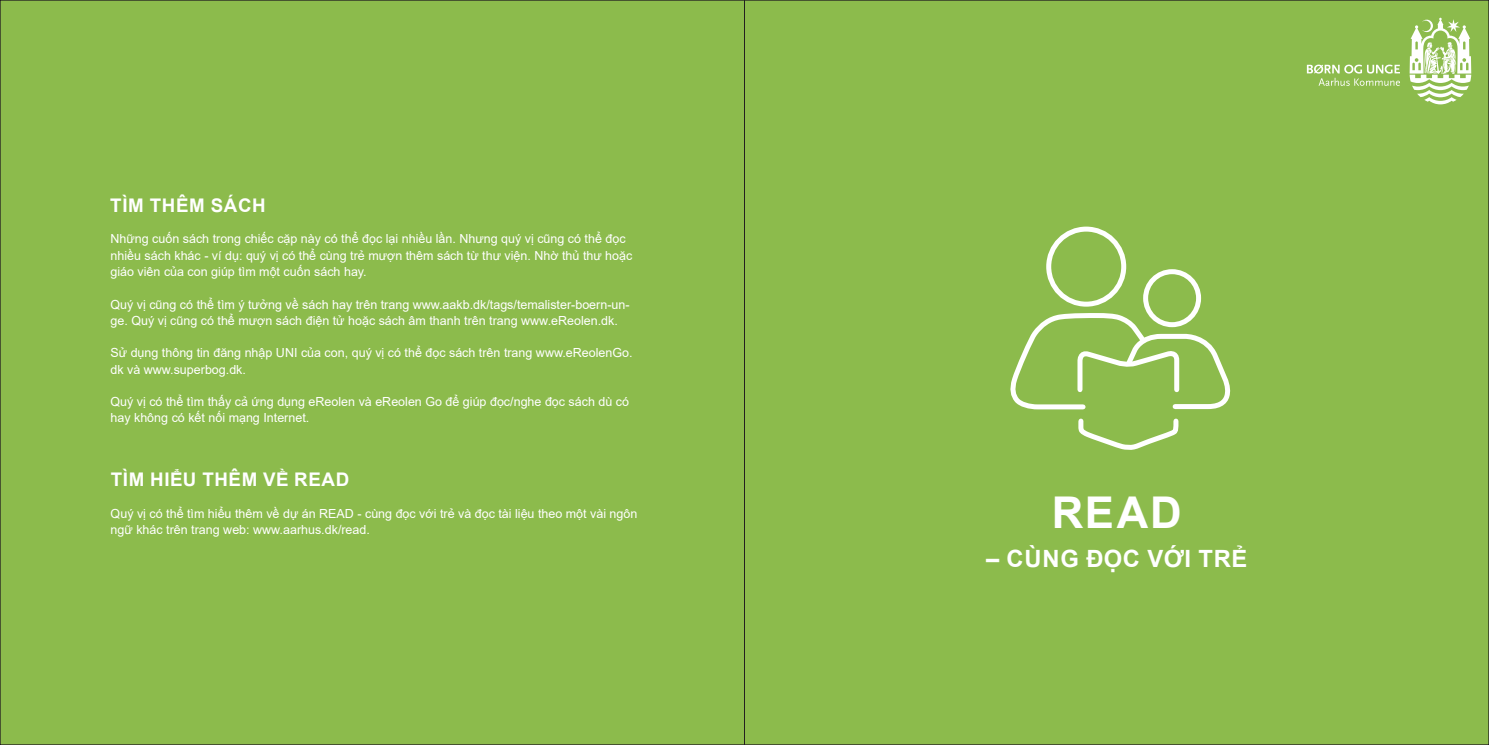
<style>
.page{position:relative;width:1489px;height:745px;background:#fff}
.page>*{position:absolute;margin:0;border:0;box-sizing:border-box;transform-origin:0 0}
.t1{font:700 43.75px "Arial";color:#fff}
.t2{font:700 23.75px "Arial";letter-spacing:.02em;color:#fff}
.t3{font:700 18.75px "Arial";letter-spacing:.035em;color:#fff}
.t4{font:12.5px/16.2px "Arial";color:#fff}
</style>
<div class="page">
<div style="left:0;top:0;width:1488px;height:744px;background:#8cbb4c"></div>
<svg style="left:1409px;top:18px;width:61px;height:86px"></svg>
<svg style="left:1306px;top:65px;width:93px;height:21px"></svg>
<div style="left:1046px;top:226px;width:80px;height:80px;border:5px solid #fff;border-radius:50%"></div>
<div style="left:1143px;top:269px;width:57px;height:58px;border:5px solid #fff;border-radius:50%"></div>
<svg style="left:1010px;top:309px;width:221px;height:141px"></svg>
<hr style="left:744px;top:0;width:1px;height:744px;background:#231f20">
<h3 class="t3" style="left:110px;top:192px;width:157px">TÌM THÊM SÁCH</h3>
<p class="t4" style="left:110px;top:231px;width:523px">Những cuốn sách trong chiếc cặp này có thể đọc lại nhiều lần. Nhưng quý vị cũng có thể đọc nhiều sách khác - ví dụ: quý vị có thể cùng trẻ mượn thêm sách từ thư viện. Nhờ thủ thư hoặc giáo viên của con giúp tìm một cuốn sách hay.</p>
<p class="t4" style="left:110px;top:296px;width:520px">Quý vị cũng có thể tìm ý tưởng về sách hay trên trang www.aakb.dk/tags/temalister-boern-un&shy;ge. Quý vị cũng có thể mượn sách điện tử hoặc sách âm thanh trên trang www.eReolen.dk.</p>
<p class="t4" style="left:110px;top:344px;width:523px">Sử dụng thông tin đăng nhập UNI của con, quý vị có thể đọc sách trên trang www.eReolenGo. dk và www.superbog.dk.</p>
<p class="t4" style="left:110px;top:393px;width:520px">Quý vị có thể tìm thấy cả ứng dụng eReolen và eReolen Go để giúp đọc/nghe đọc sách dù có hay không có kết nối mạng Internet.</p>
<h3 class="t3" style="left:111px;top:466px;width:240px">TÌM HIỂU THÊM VỀ READ</h3>
<p class="t4" style="left:111px;top:504px;width:528px">Quý vị có thể tìm hiểu thêm về dự án READ - cùng đọc với trẻ và đọc tài liệu theo một vài ngôn ngữ khác trên trang web: www.aarhus.dk/read.</p>
<h1 class="t1" style="left:1051px;top:481px;width:131px">READ</h1>
<h2 class="t2" style="left:986px;top:542px;width:262px">– CÙNG ĐỌC VỚI TRẺ</h2>
</div>
